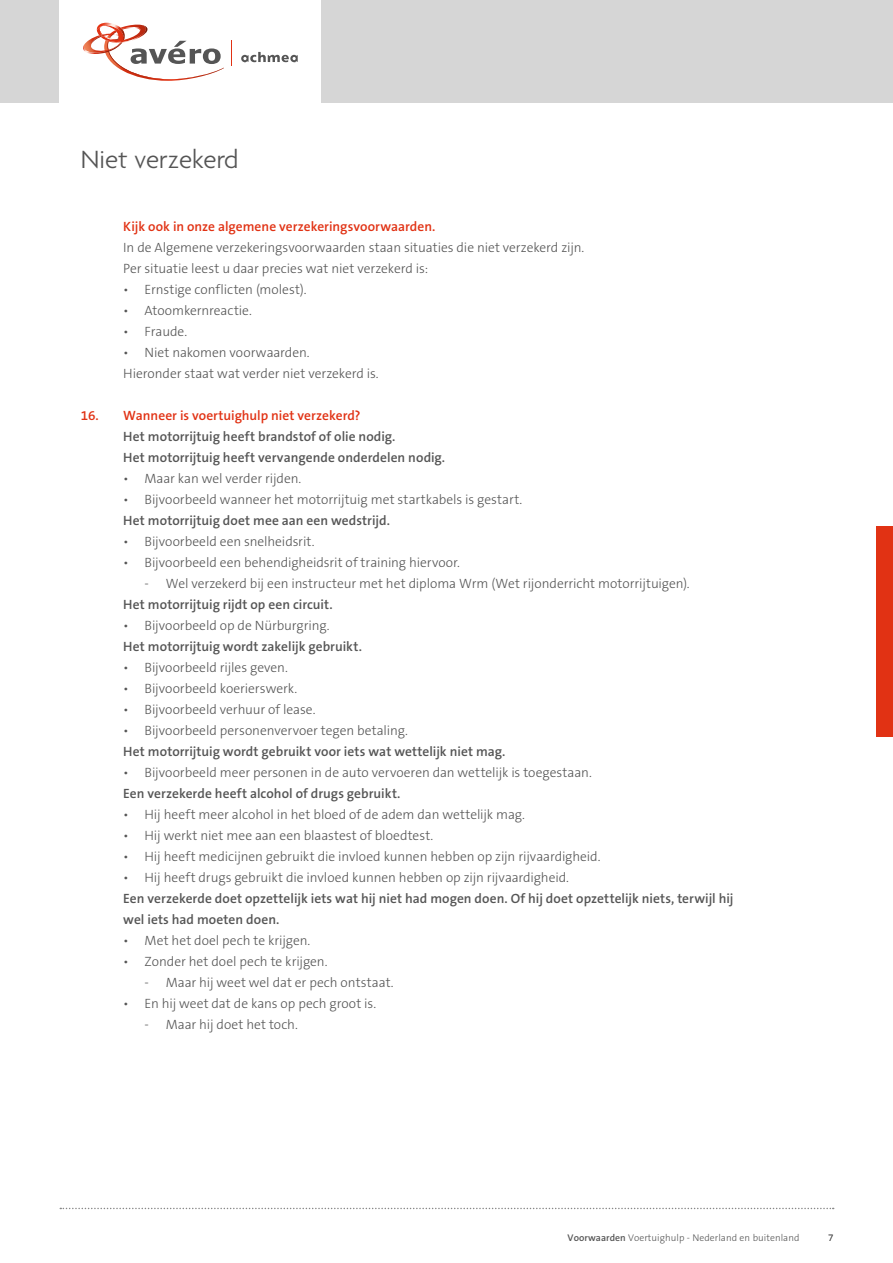
<style>
.page{position:relative;width:893px;height:1263px;background:#fff}
.page>*{position:absolute;margin:0;border:0;box-sizing:border-box;transform-origin:0 0}
.t1{font:300 27px "Agenda";color:#555}
.t2{font:300 13.5px/21px "The Sans B3";color:#555}
.t3{font:600 13.5px/21px "The Sans B6";letter-spacing:.005em;color:#555}
.t4{font:600 13.5px "The Sans B6";color:#e13214}
.t5{font:300 9.75px "The Sans B3";letter-spacing:.005em;color:#555}
.s1{font-family:"The Sans B6";font-weight:600}
</style>
<div class="page">
<div style="left:0;top:0;width:893px;height:103px;background:#d6d6d6"></div>
<div style="left:60px;top:0;width:261px;height:103px;background:#fff"></div>
<svg style="left:241px;top:52px;width:57px;height:10px"></svg>
<svg style="left:83px;top:22px;width:141px;height:59px"></svg>
<svg style="left:231px;top:41px;width:1px;height:25px"></svg>
<svg style="left:60px;top:1208px;width:774px;height:1px"></svg>
<div style="left:876px;top:526px;width:17px;height:211px;background:#e13214"></div>
<h1 class="t1" style="left:81px;top:145px;width:159px">Niet verzekerd</h1>
<p class="t4" style="left:123px;top:219px;width:314px">Kijk ook in onze algemene verzekeringsvoorwaarden.</p>
<p class="t2" style="left:123px;top:238px;width:463px">In de Algemene verzekeringsvoorwaarden staan situaties die niet verzekerd zijn.<br>Per situatie leest u daar precies wat niet verzekerd is:</p>
<p class="t2" style="left:123px;top:280px;width:185px">• Ernstige conflicten (molest).</p>
<p class="t2" style="left:123px;top:301px;width:130px">• Atoomkernreactie.</p>
<p class="t2" style="left:123px;top:322px;width:65px">• Fraude.</p>
<p class="t2" style="left:123px;top:343px;width:257px">• Niet nakomen voorwaarden.<br>Hieronder staat wat verder niet verzekerd is.</p>
<p class="t4" style="left:81px;top:408px;width:281px">16. Wanneer is voertuighulp niet verzekerd?</p>
<p class="t3" style="left:123px;top:427px;width:323px">Het motorrijtuig heeft brandstof of olie nodig.<br>Het motorrijtuig heeft vervangende onderdelen nodig.</p>
<p class="t2" style="left:123px;top:469px;width:180px">• Maar kan wel verder rijden.</p>
<p class="t2" style="left:123px;top:490px;width:401px">• Bijvoorbeeld wanneer het motorrijtuig met startkabels is gestart.</p>
<p class="t3" style="left:123px;top:511px;width:268px">Het motorrijtuig doet mee aan een wedstrijd.</p>
<p class="t2" style="left:123px;top:532px;width:193px">• Bijvoorbeeld een snelheidsrit.</p>
<p class="t2" style="left:123px;top:553px;width:338px">• Bijvoorbeeld een behendigheidsrit of training hiervoor.</p>
<p class="t2" style="left:145px;top:574px;width:547px">- Wel verzekerd bij een instructeur met het diploma Wrm (Wet rijonderricht motorrijtuigen).</p>
<p class="t3" style="left:123px;top:595px;width:211px">Het motorrijtuig rijdt op een circuit.</p>
<p class="t2" style="left:123px;top:616px;width:208px">• Bijvoorbeeld op de Nürburgring.</p>
<p class="t3" style="left:123px;top:637px;width:240px">Het motorrijtuig wordt zakelijk gebruikt.</p>
<p class="t2" style="left:123px;top:658px;width:166px">• Bijvoorbeeld rijles geven.</p>
<p class="t2" style="left:123px;top:679px;width:175px">• Bijvoorbeeld koerierswerk.</p>
<p class="t2" style="left:123px;top:700px;width:194px">• Bijvoorbeeld verhuur of lease.</p>
<p class="t2" style="left:123px;top:721px;width:286px">• Bijvoorbeeld personenvervoer tegen betaling.</p>
<p class="t3" style="left:123px;top:742px;width:384px">Het motorrijtuig wordt gebruikt voor iets wat wettelijk niet mag.</p>
<p class="t2" style="left:123px;top:763px;width:470px">• Bijvoorbeeld meer personen in de auto vervoeren dan wettelijk is toegestaan.</p>
<p class="t3" style="left:123px;top:784px;width:279px">Een verzekerde heeft alcohol of drugs gebruikt.</p>
<p class="t2" style="left:123px;top:805px;width:403px">• Hij heeft meer alcohol in het bloed of de adem dan wettelijk mag.</p>
<p class="t2" style="left:123px;top:826px;width:312px">• Hij werkt niet mee aan een blaastest of bloedtest.</p>
<p class="t2" style="left:123px;top:847px;width:479px">• Hij heeft medicijnen gebruikt die invloed kunnen hebben op zijn rijvaardigheid.</p>
<p class="t2" style="left:123px;top:868px;width:447px">• Hij heeft drugs gebruikt die invloed kunnen hebben op zijn rijvaardigheid.</p>
<p class="t3" style="left:123px;top:889px;width:612px">Een verzekerde doet opzettelijk iets wat hij niet had mogen doen. Of hij doet opzettelijk niets, terwijl hij wel iets had moeten doen.</p>
<p class="t2" style="left:123px;top:931px;width:189px">• Met het doel pech te krijgen.</p>
<p class="t2" style="left:123px;top:952px;width:206px">• Zonder het doel pech te krijgen.</p>
<p class="t2" style="left:145px;top:973px;width:251px">- Maar hij weet wel dat er pech ontstaat.</p>
<p class="t2" style="left:123px;top:994px;width:254px">• En hij weet dat de kans op pech groot is.</p>
<p class="t2" style="left:145px;top:1015px;width:155px">- Maar hij doet het toch.</p>
<p class="t5" style="left:568px;top:1233px;width:233px"><span class="s1">Voorwaarden</span> Voertuighulp - Nederland en buitenland</p>
<p class="t5" style="left:828px;top:1233px;width:7px">7</p>
</div>
